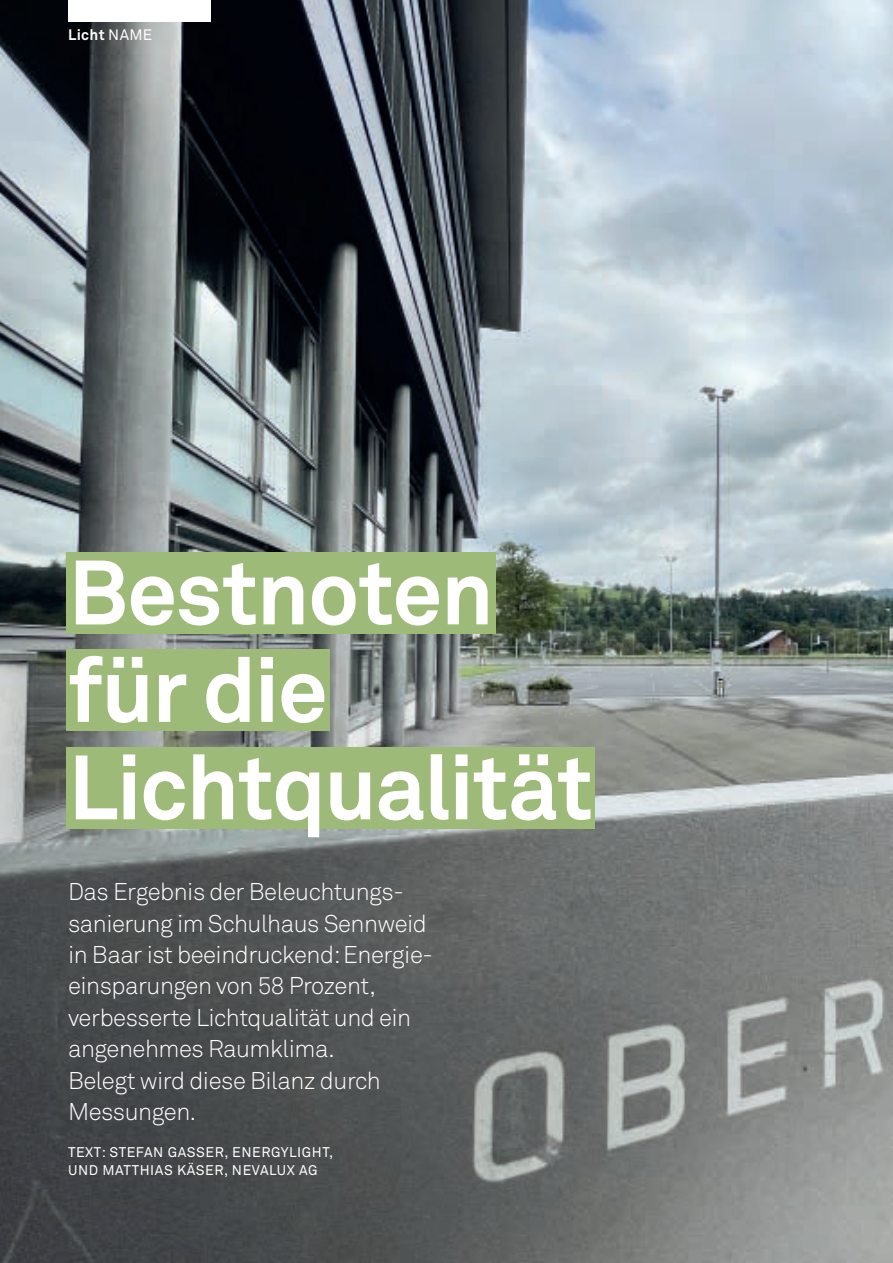
<style>
.page{position:relative;width:893px;height:1263px;background:#fff}
.page>*{position:absolute;margin:0;border:0;box-sizing:border-box;transform-origin:0 0}
.t1{font:700 90px/97.5px "Akkurat Std";letter-spacing:-.02em;color:#fff}
.t2{font:300 24px/31.5px "Akkurat Std";letter-spacing:-.02em;color:#fff}
.t3{font:700 15px "Akkurat Std";letter-spacing:.025em;color:#fff}
.t4{font:13.8px/18px "Akkurat Std";letter-spacing:.04em;color:#fff}
.s1{font-weight:400}
</style>
<div class="page">
<img style="left:0;top:0;width:893px;height:1263px">
<div style="left:66px;top:552px;width:430px;height:81px;background:#9eba79"></div>
<div style="left:66px;top:649px;width:264px;height:82px;background:#9eba79"></div>
<div style="left:66px;top:747px;width:529px;height:81px;background:#9eba79"></div>
<div style="left:68px;top:0;width:143px;height:21px;background:#fff"></div>
<p class="t3" style="left:68px;top:25px;width:86px">Licht <span class="s1">NAME</span></p>
<h1 class="t1" style="left:68px;top:545px;width:526px">Bestnoten für die<br>Lichtqualität</h1>
<p class="t2" style="left:68px;top:876px;width:366px">Das Ergebnis der Beleuchtungs&shy;sanierung im Schulhaus Sennweid in Baar ist beeindruckend: Energie&shy;einsparungen von 58 Prozent, verbesserte Lichtqualität und ein angenehmes Raumklima.<br>Belegt wird diese Bilanz durch<br>Messungen.</p>
<p class="t4" style="left:68px;top:1143px;width:267px">TEXT: STEFAN GASSER, ENERGYLIGHT,<br>UND MATTHIAS KÄSER, NEVALUX AG</p>
</div>
